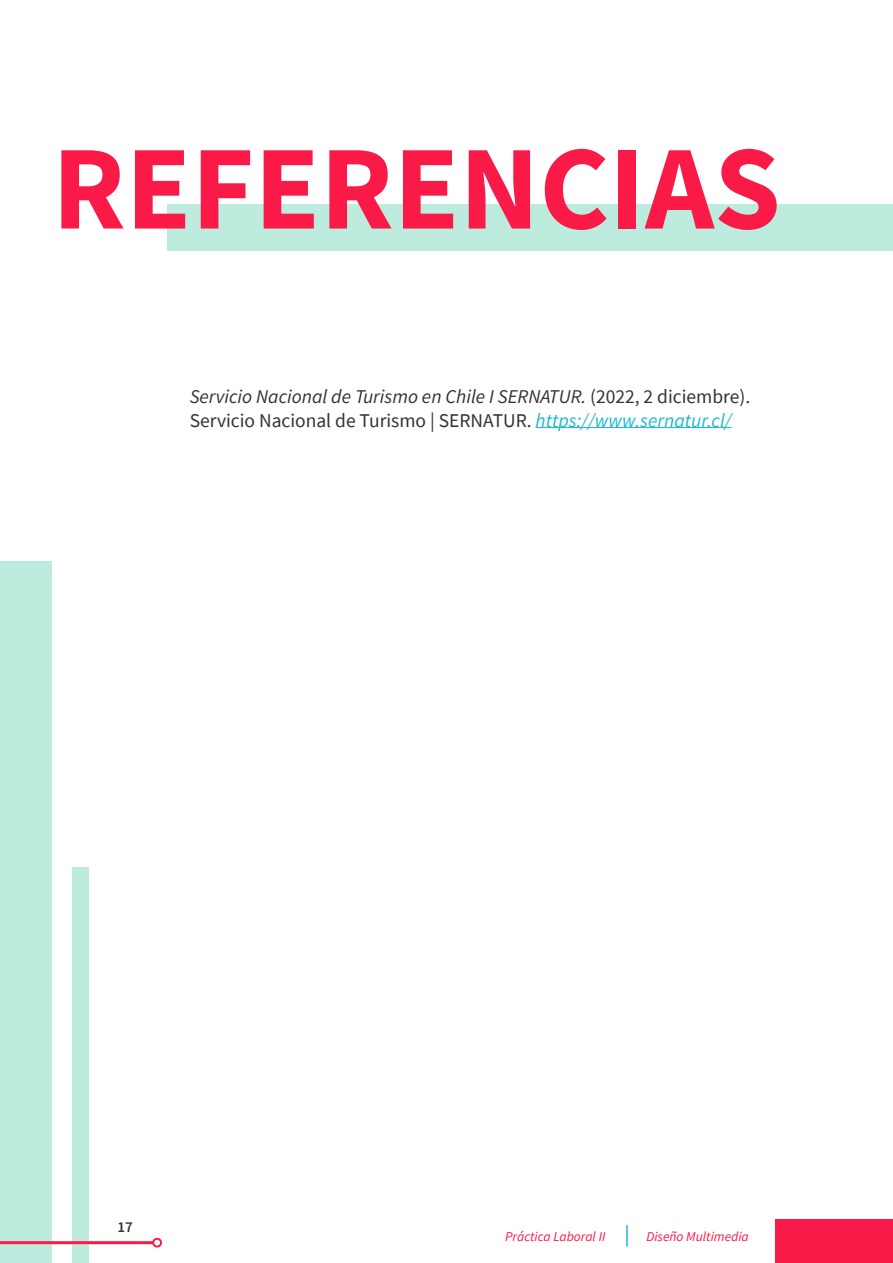
<style>
.page{position:relative;width:893px;height:1263px;background:#fff}
.page>*{position:absolute;margin:0;border:0;box-sizing:border-box;transform-origin:0 0}
.t1{font:700 120px "Source Sans Pro";color:#fa1a47}
.t2{font:19.5px/24px "Source Sans Pro";color:#333}
.t3{font:600 15px "Source Sans Pro";color:#333}
.t4{font:italic 13.5px "Source Sans Pro";color:#fa1a47}
.s1{font-style:italic}
.s2{font-style:italic;color:#1cbacf}
</style>
<div class="page">
<div style="left:0;top:561px;width:52px;height:702px;background:#bdebde"></div>
<div style="left:72px;top:867px;width:17px;height:396px;background:#bdebde"></div>
<div style="left:775px;top:1220px;width:118px;height:43px;background:#fa1a47"></div>
<hr style="left:626px;top:1225px;width:2px;height:21px;background:#1cbacf">
<hr style="left:0;top:1241px;width:153px;height:3px;background:#fa1a47">
<div style="left:152px;top:1238px;width:10px;height:9px;border:2px solid #fa1a47;border-radius:50%"></div>
<hr style="left:536px;top:427px;width:195px;height:1px;background:#1cbacf">
<div style="left:167px;top:204px;width:726px;height:46px;background:#bdebde"></div>
<h1 class="t1" style="left:52px;top:107px;width:730px">REFERENCIAS</h1>
<p class="t2" style="left:190px;top:384px;width:562px"><span class="s1">Servicio Nacional de Turismo en Chile I SERNATUR.</span> (2022, 2 diciembre).<br>Servicio Nacional de Turismo | SERNATUR. <span class="s2">https://www.sernatur.cl/</span></p>
<p class="t3" style="left:117px;top:1218px;width:17px">17</p>
<p class="t4" style="left:505px;top:1228px;width:102px">Práctica Laboral II</p>
<p class="t4" style="left:646px;top:1228px;width:104px">Diseño Multimedia</p>
</div>
